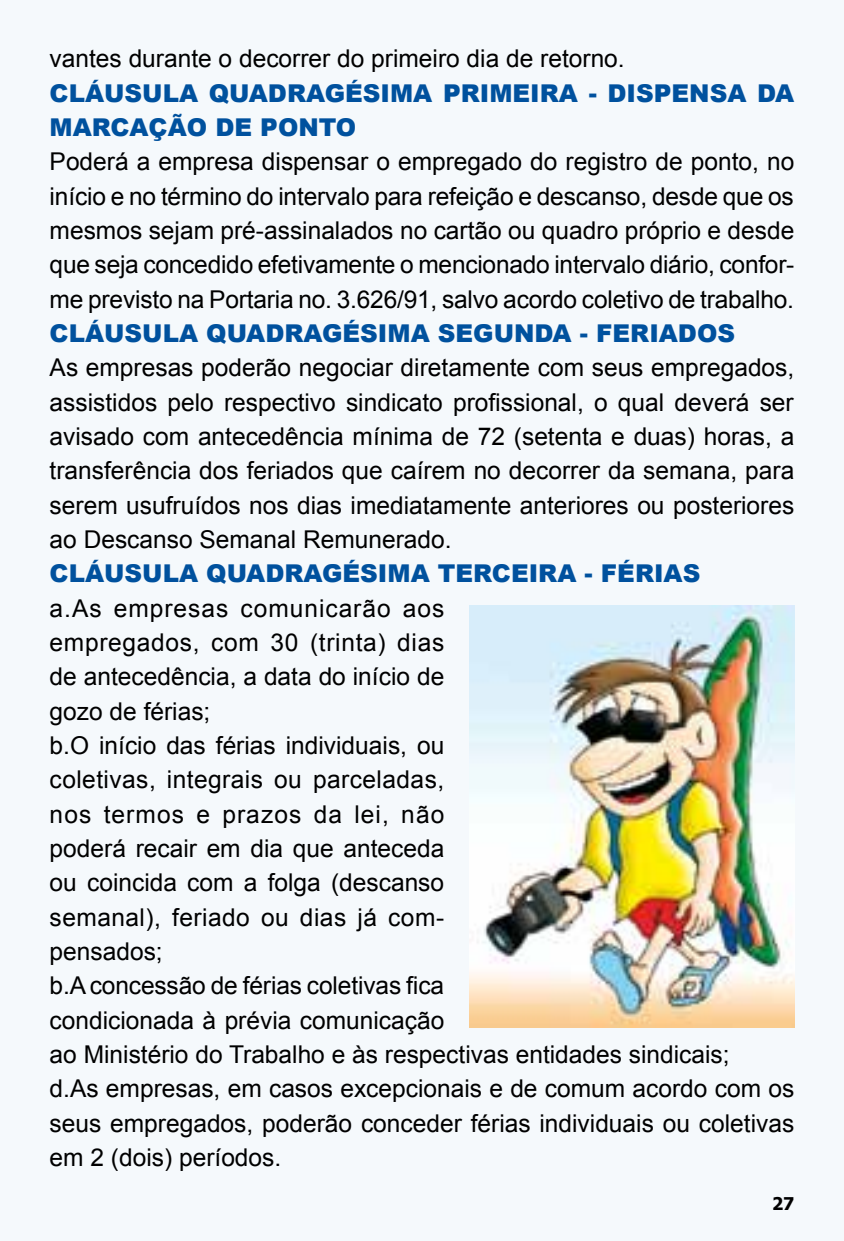
<style>
.page{position:relative;width:844px;height:1241px;background:#fff}
.page>*{position:absolute;margin:0;border:0;box-sizing:border-box;transform-origin:0 0}
.t1{font:24.5px/34.3px "Arial";color:#000;text-align:justify}
.t2{font:900 24.5px/34.3px "Arial";color:#00519e}
.t3{font:700 17.5px "Tahoma";color:#000}
</style>
<div class="page">
<img style="left:470px;top:605px;width:324px;height:421px">
<p class="t1" style="left:50px;top:42px;width:576px">vantes durante o decorrer do primeiro dia de retorno.</p>
<p class="t2" style="left:50px;top:75px;width:746px">CLÁUSULA QUADRAGÉSIMA PRIMEIRA - DISPENSA DA<br>MARCAÇÃO DE PONTO</p>
<p class="t1" style="left:50px;top:145px;width:746px">Poderá a empresa dispensar o empregado do registro de ponto, no início e no término do intervalo para refeição e descanso, desde que os mesmos sejam pré-assinalados no cartão ou quadro próprio e desde que seja concedido efetivamente o mencionado intervalo diário, confor&shy;me previsto na Portaria no. 3.626/91, salvo acordo coletivo de trabalho.</p>
<p class="t2" style="left:50px;top:315px;width:686px">CLÁUSULA QUADRAGÉSIMA SEGUNDA - FERIADOS</p>
<p class="t1" style="left:50px;top:351px;width:746px">As empresas poderão negociar diretamente com seus empregados, assistidos pelo respectivo sindicato profissional, o qual deverá ser avisado com antecedência mínima de 72 (setenta e duas) horas, a transferência dos feriados que caírem no decorrer da semana, para serem usufruídos nos dias imediatamente anteriores ou posteriores ao Descanso Semanal Remunerado.</p>
<p class="t2" style="left:50px;top:555px;width:652px">CLÁUSULA QUADRAGÉSIMA TERCEIRA - FÉRIAS</p>
<p class="t1" style="left:50px;top:591px;width:746px;text-align:left">a.As empresas comunicarão aos<br>empregados, com 30 (trinta) dias<br>de antecedência, a data do início de<br>gozo de férias;<br>b.O início das férias individuais, ou<br>coletivas, integrais ou parceladas,<br>nos termos e prazos da lei, não<br>poderá recair em dia que anteceda<br>ou coincida com a folga (descanso<br>semanal), feriado ou dias já com-<br>pensados;<br>b.A concessão de férias coletivas fica<br>condicionada à prévia comunicação<br>ao Ministério do Trabalho e às respectivas entidades sindicais;<br>d.As empresas, em casos excepcionais e de comum acordo com os seus empregados, poderão conceder férias individuais ou coletivas em 2 (dois) períodos.</p>
<p class="t3" style="left:771px;top:1190px;width:24px">27</p>
</div>
